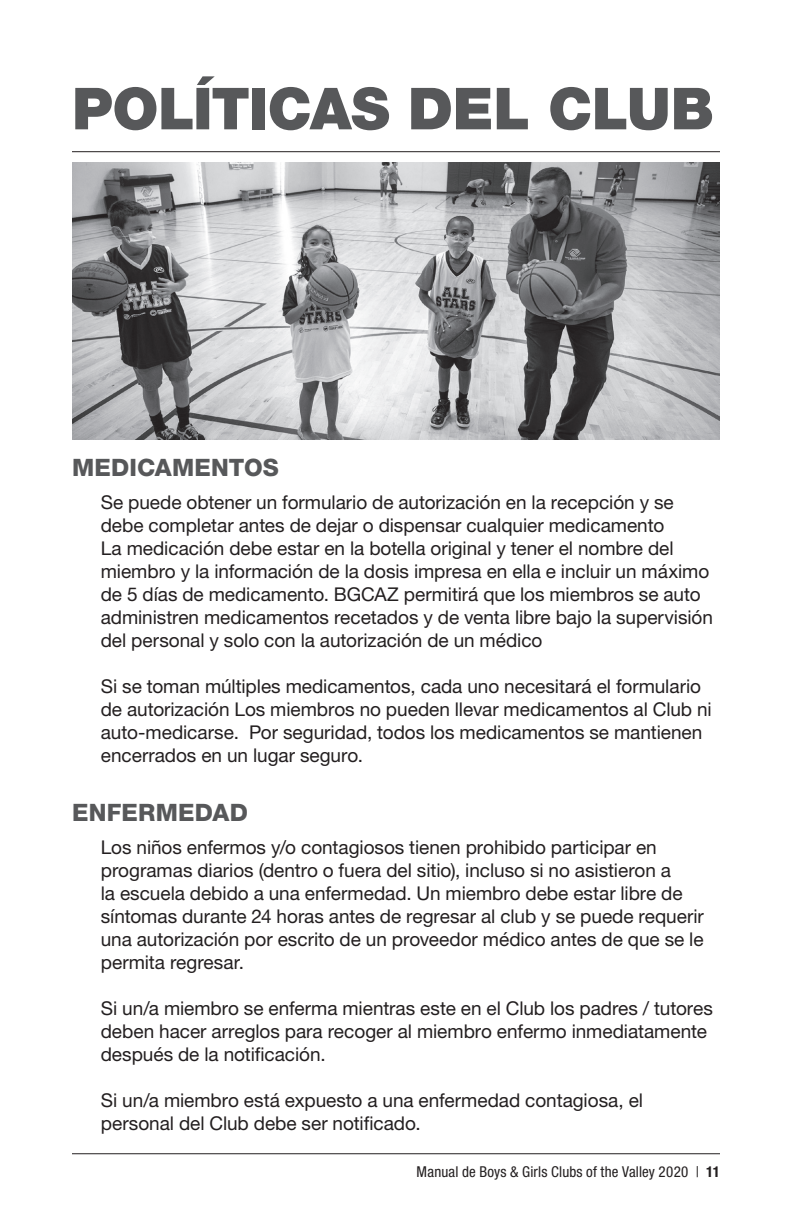
<style>
.page{position:relative;width:792px;height:1224px;background:#fff}
.page>*{position:absolute;margin:0;border:0;box-sizing:border-box;transform-origin:0 0}
.t1{font:900 58px "Helvetica Neue LT Std";letter-spacing:-.01em;color:#57585a}
.t2{font:800 24px "Helvetica Neue LT Std";letter-spacing:.01em;color:#57585a}
.t3{font:19px/23px "Helvetica Neue LT Pro";letter-spacing:-.005em;color:#231f20}
.t4{font:condensed 15px "Helvetica Neue LT Std";letter-spacing:.01em;color:#231f20}
.s1{font-weight:700}
</style>
<div class="page">
<img style="left:72px;top:162px;width:648px;height:278px">
<hr style="left:72px;top:1153px;width:648px;height:1px;background:#231f20">
<hr style="left:72px;top:151px;width:648px;height:1px;background:#231f20">
<h1 class="t1" style="left:72px;top:74px;width:643px">POLÍTICAS DEL CLUB</h1>
<p class="t2" style="left:72px;top:453px;width:208px">MEDICAMENTOS</p>
<p class="t3" style="left:101px;top:490px;width:614px">Se puede obtener un formulario de autorización en la recepción y se debe completar antes de dejar o dispensar cualquier medicamento<br>La medicación debe estar en la botella original y tener el nombre del miembro y la información de la dosis impresa en ella e incluir un máximo de 5 días de medicamento. BGCAZ permitirá que los miembros se auto administren medicamentos recetados y de venta libre bajo la supervisión del personal y solo con la autorización de un médico</p>
<p class="t3" style="left:101px;top:674px;width:613px">Si se toman múltiples medicamentos, cada uno necesitará el formulario de autorización Los miembros no pueden llevar medicamentos al Club ni auto-medicarse. Por seguridad, todos los medicamentos se mantienen encerrados en un lugar seguro.</p>
<p class="t2" style="left:72px;top:798px;width:177px">ENFERMEDAD</p>
<p class="t3" style="left:101px;top:835px;width:605px">Los niños enfermos y/o contagiosos tienen prohibido participar en programas diarios (dentro o fuera del sitio), incluso si no asistieron a<br>la escuela debido a una enfermedad. Un miembro debe estar libre de síntomas durante 24 horas antes de regresar al club y se puede requerir una autorización por escrito de un proveedor médico antes de que se le permita regresar.</p>
<p class="t3" style="left:101px;top:996px;width:614px">Si un/a miembro se enferma mientras este en el Club los padres / tutores deben hacer arreglos para recoger al miembro enfermo inmediatamente después de la notificación.</p>
<p class="t3" style="left:101px;top:1088px;width:544px">Si un/a miembro está expuesto a una enfermedad contagiosa, el personal del Club debe ser notificado.</p>
<p class="t4" style="left:417px;top:1163px;width:305px">Manual de Boys &amp; Girls Clubs of the Valley 2020 | <span class="s1">11</span></p>
</div>
